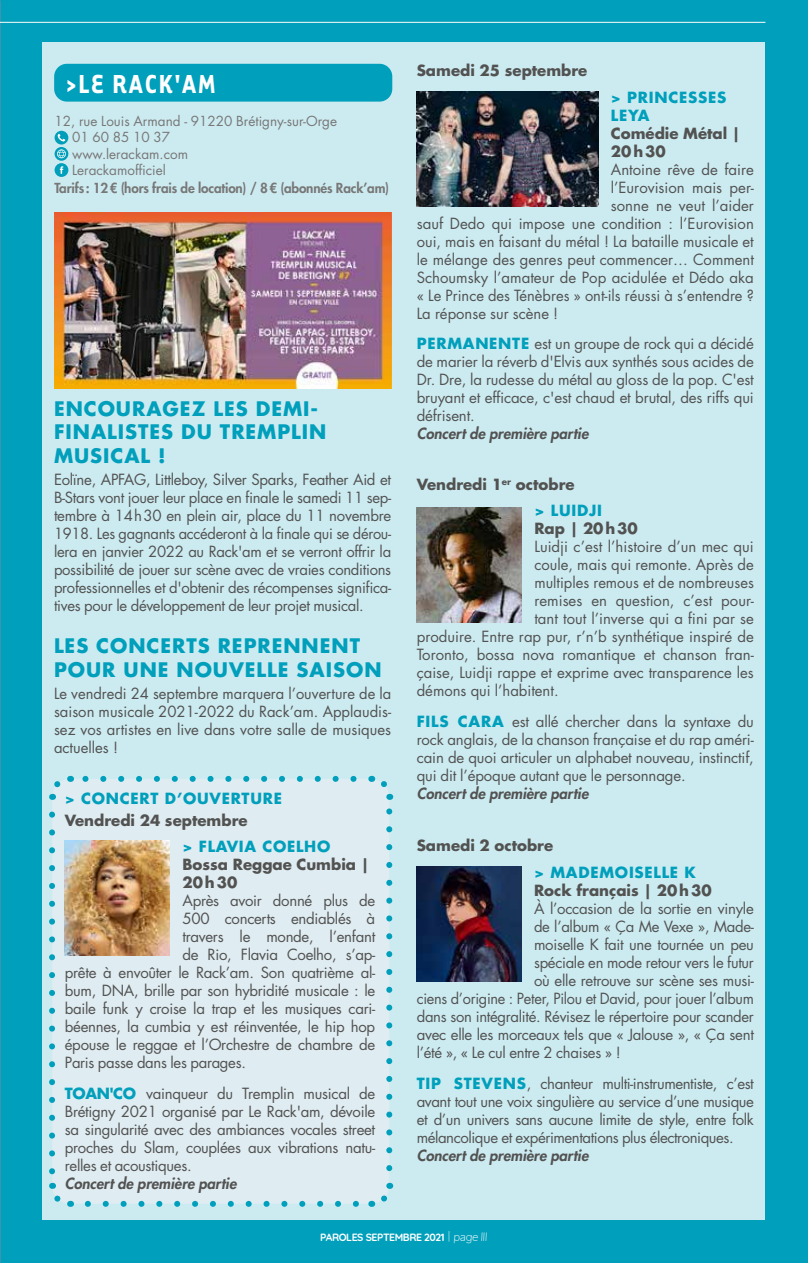
<style>
.page{position:relative;width:808px;height:1263px;background:#009fbb}
.page>*{position:absolute;margin:0;border:0;box-sizing:border-box;transform-origin:0 0}
.t1{font:700 30px "Tarzana Nar OT";letter-spacing:.06em;color:#fff}
.t2{font:700 19.5px/23.4px "Futura Std";letter-spacing:.05em;color:#009fbb}
.t3{font:15px/18px "Futura Std";letter-spacing:-.02em;color:#525251;text-align:justify}
.t4{font:15px "Futura Std";color:#525251}
.t5{font:700 15px/18px "Futura Std";color:#525251}
.t6{font:italic 800 15px "Futura Std";color:#525251}
.t7{font:700 15px/18px "Futura Std";letter-spacing:.05em;color:#009fbb}
.t8{font:13.5px/16.2px "Futura Std";color:#777776}
.t9{font:800 13.5px "Futura Std";letter-spacing:-.01em;color:#777776}
.t10{font:700 10.5px "Quicksand";letter-spacing:-.04em;color:#fff}
.s1{font-weight:700;color:#009fbb}
.s2{color:#009fbb}
.s3{font-family:"Alexina";font-weight:400;font-size:13.5px}
.s4{font-family:"Nunito";font-weight:200;font-style:italic;font-size:12px}
</style>
<div class="page">
<div style="left:43px;top:43px;width:722px;height:1177px;background:#ccebf1"></div>
<img style="left:54px;top:212px;width:337px;height:177px">
<svg style="left:55px;top:131px;width:13px;height:14px"></svg>
<svg style="left:58px;top:134px;width:7px;height:8px"></svg>
<svg style="left:55px;top:147px;width:13px;height:14px"></svg>
<svg style="left:57px;top:149px;width:9px;height:9px"></svg>
<div style="left:55px;top:163px;width:13px;height:14px;background:#009fbb;border-radius:50%"></div>
<svg style="left:60px;top:166px;width:3px;height:8px"></svg>
<div style="left:54px;top:64px;width:338px;height:38px;background:#009fbb;border-radius:13px"></div>
<div style="left:52px;top:779px;width:337px;height:425px;background:#dfecf2;border-radius:18px"></div>
<svg style="left:49px;top:814px;width:6px;height:361px"></svg>
<svg style="left:88px;top:1201px;width:271px;height:6px"></svg>
<svg style="left:386px;top:808px;width:6px;height:360px"></svg>
<svg style="left:82px;top:776px;width:272px;height:6px"></svg>
<svg style="left:49px;top:1183px;width:22px;height:24px"></svg>
<svg style="left:371px;top:1183px;width:23px;height:24px"></svg>
<svg style="left:370px;top:775px;width:22px;height:25px"></svg>
<svg style="left:49px;top:776px;width:22px;height:24px"></svg>
<img style="left:65px;top:841px;width:105px;height:115px">
<img style="left:417px;top:91px;width:181px;height:116px">
<img style="left:417px;top:507px;width:105px;height:115px">
<img style="left:416px;top:866px;width:105px;height:115px">
<hr style="left:0;top:22px;width:765px;height:1px;background:#fff">
<h1 class="t1" style="left:66px;top:65px;width:151px">&gt;LE RACK'AM</h1>
<p class="t8" style="left:72px;top:113px;width:266px;text-indent:-18px">12, rue Louis Armand - 91220 Brétigny-sur-Orge<br>01 60 85 10 37<br>www.lerackam.com<br>Lerackamofficiel</p>
<p class="t9" style="left:55px;top:180px;width:336px">Tarifs : 12€ (hors frais de location) / 8€ (abonnés Rack’am)</p>
<h2 class="t2" style="left:54px;top:397px;width:274px">ENCOURAGEZ LES DEMI-<br>FINALISTES DU TREMPLIN<br>MUSICAL !</h2>
<p class="t3" style="left:54px;top:471px;width:339px">Eolïne, APFAG, Littleboy, Silver Sparks, Feather Aid et B-Stars vont jouer leur place en finale le samedi 11 sep&shy;tembre à 14h30 en plein air, place du 11 novembre 1918. Les gagnants accéderont à la finale qui se dérou&shy;lera en janvier 2022 au Rack'am et se verront offrir la possibilité de jouer sur scène avec de vraies conditions professionnelles et d'obtenir des récompenses significa&shy;tives pour le développement de leur projet musical.</p>
<h2 class="t2" style="left:54px;top:634px;width:329px">LES CONCERTS REPRENNENT<br>POUR UNE NOUVELLE SAISON</h2>
<p class="t3" style="left:54px;top:684px;width:339px">Le vendredi 24 septembre marquera l’ouverture de la saison musicale 2021-2022 du Rack’am. Applaudis&shy;sez vos artistes en live dans votre salle de musiques actuelles !</p>
<p class="t7" style="left:65px;top:789px;width:219px">&gt; CONCERT D’OUVERTURE</p>
<p class="t5" style="left:65px;top:811px;width:184px">Vendredi 24 septembre</p>
<p class="t7" style="left:182px;top:838px;width:149px">&gt; FLAVIA COELHO</p>
<p class="t5" style="left:182px;top:856px;width:188px">Bossa Reggae Cumbia |<br>20h30</p>
<p class="t3" style="left:182px;top:892px;width:194px">Après avoir donné plus de</p>
<p class="t3" style="left:182px;top:910px;width:194px">500 concerts endiablés à</p>
<p class="t3" style="left:182px;top:928px;width:194px">travers le monde, l’enfant</p>
<p class="t3" style="left:182px;top:946px;width:194px">de Rio, Flavia Coelho, s’ap-</p>
<p class="t3" style="left:65px;top:964px;width:312px">prête à envoûter le Rack’am. Son quatrième al-</p>
<p class="t3" style="left:65px;top:982px;width:312px">bum, DNA, brille par son hybridité musicale : le</p>
<p class="t3" style="left:65px;top:1000px;width:312px">baile funk y croise la trap et les musiques cari-</p>
<p class="t3" style="left:65px;top:1018px;width:312px">béennes, la cumbia y est réinventée, le hip hop</p>
<p class="t3" style="left:65px;top:1036px;width:312px">épouse le reggae et l’Orchestre de chambre de</p>
<p class="t3" style="left:65px;top:1054px;width:183px">Paris passe dans les parages.</p>
<p class="t3" style="left:65px;top:1085px;width:312px"><span class="s1">TOAN'CO</span> vainqueur du Tremplin musical de Brétigny 2021 organisé par Le Rack'am, dévoile sa singularité avec des ambiances vocales street proches du Slam, couplées aux vibrations natu&shy;relles et acoustiques.</p>
<p class="t6" style="left:65px;top:1174px;width:173px">Concert de première partie</p>
<p class="t5" style="left:417px;top:61px;width:172px">Samedi 25 septembre</p>
<p class="t7" style="left:611px;top:88px;width:117px">&gt; PRINCESSES<br>LEYA</p>
<p class="t5" style="left:611px;top:124px;width:131px">Comédie Métal |<br>20h30</p>
<p class="t4" style="left:611px;top:160px;width:144px">Antoine rêve de faire</p>
<p class="t4" style="left:611px;top:178px;width:144px">l’Eurovision mais per-</p>
<p class="t4" style="left:611px;top:196px;width:144px">sonne ne veut l’aider</p>
<p class="t4" style="left:417px;top:214px;width:339px">sauf Dedo qui impose une condition : l’Eurovision</p>
<p class="t4" style="left:417px;top:232px;width:339px">oui, mais en faisant du métal ! La bataille musicale et</p>
<p class="t4" style="left:417px;top:250px;width:339px">le mélange des genres peut commencer… Comment</p>
<p class="t4" style="left:417px;top:268px;width:339px">Schoumsky l’amateur de Pop acidulée et Dédo aka</p>
<p class="t4" style="left:417px;top:286px;width:339px">« Le Prince des Ténèbres » ont-ils réussi à s’entendre ?</p>
<p class="t4" style="left:417px;top:304px;width:143px">La réponse sur scène !</p>
<p class="t3" style="left:417px;top:335px;width:339px"><span class="s1">PERMANENTE</span> est un groupe de rock qui a décidé de marier la réverb d'Elvis aux synthés sous acides de Dr. Dre, la rudesse du métal au gloss de la pop. C'est bruyant et efficace, c'est chaud et brutal, des riffs qui défrisent.</p>
<p class="t6" style="left:417px;top:424px;width:173px">Concert de première partie</p>
<p class="t5" style="left:534px;top:471px;width:69px;line-height:26.5px;text-indent:-118px">Vendredi 1<sup>er</sup> octobre<br><span class="s2">&gt; LUIDJI</span></p>
<p class="t5" style="left:534px;top:519px;width:105px">Rap | 20h30</p>
<p class="t4" style="left:534px;top:537px;width:221px">Luidji c’est l’histoire d’un mec qui</p>
<p class="t4" style="left:534px;top:555px;width:221px">coule, mais qui remonte. Après de</p>
<p class="t4" style="left:534px;top:573px;width:221px">multiples remous et de nombreuses</p>
<p class="t4" style="left:534px;top:591px;width:221px">remises en question, c’est pour-</p>
<p class="t4" style="left:534px;top:609px;width:221px">tant tout l’inverse qui a fini par se</p>
<p class="t4" style="left:417px;top:627px;width:339px">produire. Entre rap pur, r’n’b synthétique inspiré de</p>
<p class="t4" style="left:417px;top:645px;width:339px">Toronto, bossa nova romantique et chanson fran-</p>
<p class="t4" style="left:417px;top:663px;width:339px">çaise, Luidji rappe et exprime avec transparence les</p>
<p class="t4" style="left:417px;top:681px;width:143px">démons qui l’habitent.</p>
<p class="t3" style="left:417px;top:713px;width:339px"><span class="s1">FILS CARA</span> est allé chercher dans la syntaxe du rock anglais, de la chanson française et du rap améri&shy;cain de quoi articuler un alphabet nouveau, instinctif, qui dit l’époque autant que le personnage.</p>
<p class="t6" style="left:417px;top:784px;width:173px">Concert de première partie</p>
<p class="t5" style="left:417px;top:836px;width:138px">Samedi 2 octobre</p>
<p class="t7" style="left:534px;top:863px;width:163px">&gt; MADEMOISELLE K</p>
<p class="t5" style="left:534px;top:881px;width:179px">Rock français | 20h30</p>
<p class="t3" style="left:534px;top:899px;width:221px">À l’occasion de la sortie en vinyle</p>
<p class="t3" style="left:534px;top:917px;width:221px">de l’album « Ça Me Vexe », Made-</p>
<p class="t3" style="left:534px;top:935px;width:221px">moiselle K fait une tournée un peu</p>
<p class="t3" style="left:534px;top:953px;width:221px">spéciale en mode retour vers le futur</p>
<p class="t3" style="left:534px;top:971px;width:221px">où elle retrouve sur scène ses musi-</p>
<p class="t3" style="left:417px;top:989px;width:339px">ciens d’origine : Peter, Pilou et David, pour jouer l’album</p>
<p class="t3" style="left:417px;top:1007px;width:339px">dans son intégralité. Révisez le répertoire pour scander</p>
<p class="t3" style="left:417px;top:1025px;width:339px">avec elle les morceaux tels que « Jalouse », « Ça sent</p>
<p class="t3" style="left:417px;top:1043px;width:206px">l’été », « Le cul entre 2 chaises » !</p>
<p class="t3" style="left:417px;top:1074px;width:339px"><span class="s1">TIP STEVENS</span>, chanteur multi-instrumentiste, c’est avant tout une voix singulière au service d’une musique et d’un univers sans aucune limite de style, entre folk mélancolique et expérimentations plus électroniques.</p>
<p class="t6" style="left:417px;top:1146px;width:173px">Concert de première partie</p>
<p class="t10" style="left:320px;top:1229px;width:169px">PAROLES SEPTEMBRE 2021 <span class="s3">|</span> <span class="s4">page III</span></p>
</div>
